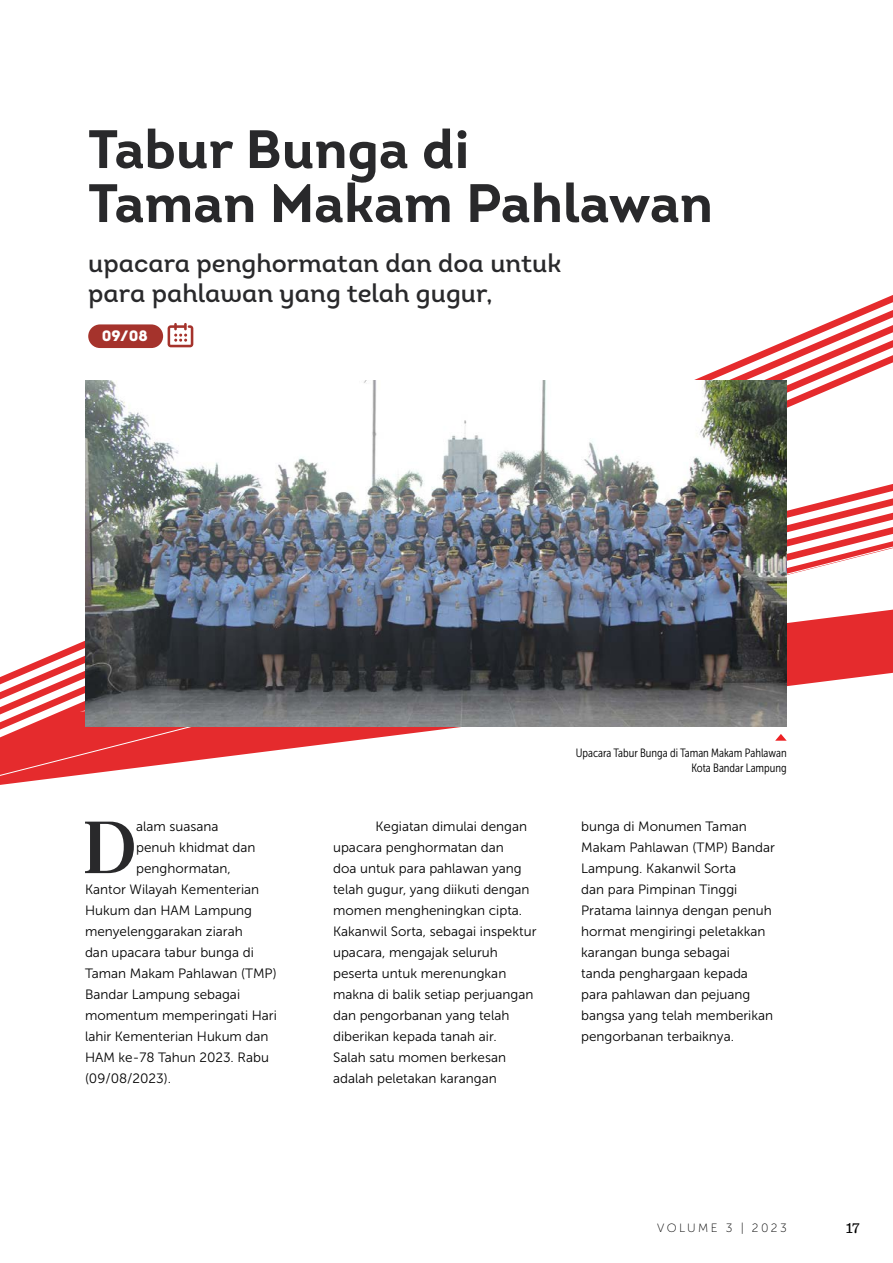
<style>
.page{position:relative;width:893px;height:1263px;background:#fff}
.page>*{position:absolute;margin:0;border:0;box-sizing:border-box;transform-origin:0 0}
.t1{font:73.35px "Voire";color:#29292b}
.t2{font:700 54px/54px "Intro";color:#29292b}
.t3{font:25.5px/30.6px "Intro Regular Alt";color:#29292b}
.t4{font:900 15px "Intro";color:#fff}
.t5{font:300 15px "Pulpo";color:#000}
.t6{font:13.5px/21px "Museo Sans 300";color:#000}
.t7{font:12px/14.4px "Museo Sans Condensed 300";color:#000;text-align:right}
.t8{font:12px "Museo Sans 100";letter-spacing:.2em;color:#000}
</style>
<div class="page">
<svg style="left:0;top:295px;width:893px;height:490px"></svg>
<div style="left:88px;top:324px;width:75px;height:24px;background:#a5332c;border-radius:12px"></div>
<svg style="left:168px;top:323px;width:25px;height:24px"></svg>
<img style="left:85px;top:380px;width:702px;height:346px">
<svg style="left:775px;top:734px;width:12px;height:7px"></svg>
<h2 class="t2" style="left:88px;top:122px;width:626px">Tabur Bunga di<br>Taman Makam Pahlawan</h2>
<h3 class="t3" style="left:88px;top:247px;width:474px">upacara penghormatan dan doa untuk para pahlawan yang telah gugur,</h3>
<p class="t4" style="left:102px;top:326px;width:47px">09/08</p>
<h1 class="t1" style="left:83px;top:787px;width:55px">D</h1>
<p class="t6" style="left:136px;top:816px;width:84px">alam suasana</p>
<p class="t6" style="left:136px;top:837px;width:121px">penuh khidmat dan</p>
<p class="t6" style="left:136px;top:858px;width:96px">penghormatan,</p>
<p class="t6" style="left:85px;top:879px;width:176px">Kantor Wilayah Kementerian</p>
<p class="t6" style="left:85px;top:900px;width:169px">Hukum dan HAM Lampung</p>
<p class="t6" style="left:85px;top:921px;width:159px">menyelenggarakan ziarah</p>
<p class="t6" style="left:85px;top:942px;width:170px">dan upacara tabur bunga di</p>
<p class="t6" style="left:85px;top:963px;width:193px">Taman Makam Pahlawan (TMP)</p>
<p class="t6" style="left:85px;top:984px;width:157px">Bandar Lampung sebagai</p>
<p class="t6" style="left:85px;top:1005px;width:193px">momentum memperingati Hari</p>
<p class="t6" style="left:85px;top:1026px;width:185px">lahir Kementerian Hukum dan</p>
<p class="t6" style="left:85px;top:1047px;width:185px">HAM ke-78 Tahun 2023. Rabu</p>
<p class="t6" style="left:85px;top:1068px;width:88px">(09/08/2023).</p>
<p class="t7" style="left:576px;top:746px;width:212px">Upacara Tabur Bunga di Taman Makam Pahlawan<br>Kota Bandar Lampung</p>
<p class="t6" style="left:333px;top:816px;width:205px;text-indent:43px">Kegiatan dimulai dengan upacara penghormatan dan<br>doa untuk para pahlawan yang telah gugur, yang diikuti dengan momen mengheningkan cipta.<br>Kakanwil Sorta, sebagai inspektur upacara, mengajak seluruh peserta untuk merenungkan makna di balik setiap perjuangan dan pengorbanan yang telah diberikan kepada tanah air.<br>Salah satu momen berkesan adalah peletakan karangan</p>
<p class="t6" style="left:581px;top:816px;width:195px">bunga di Monumen Taman<br>Makam Pahlawan (TMP) Bandar<br>Lampung. Kakanwil Sorta<br>dan para Pimpinan Tinggi<br>Pratama lainnya dengan penuh hormat mengiringi peletakkan karangan bunga sebagai<br>tanda penghargaan kepada para pahlawan dan pejuang bangsa yang telah memberikan pengorbanan terbaiknya.</p>
<p class="t8" style="left:657px;top:1221px;width:131px">VOLUME 3 | 2023</p>
<p class="t5" style="left:846px;top:1219px;width:16px">17</p>
</div>
